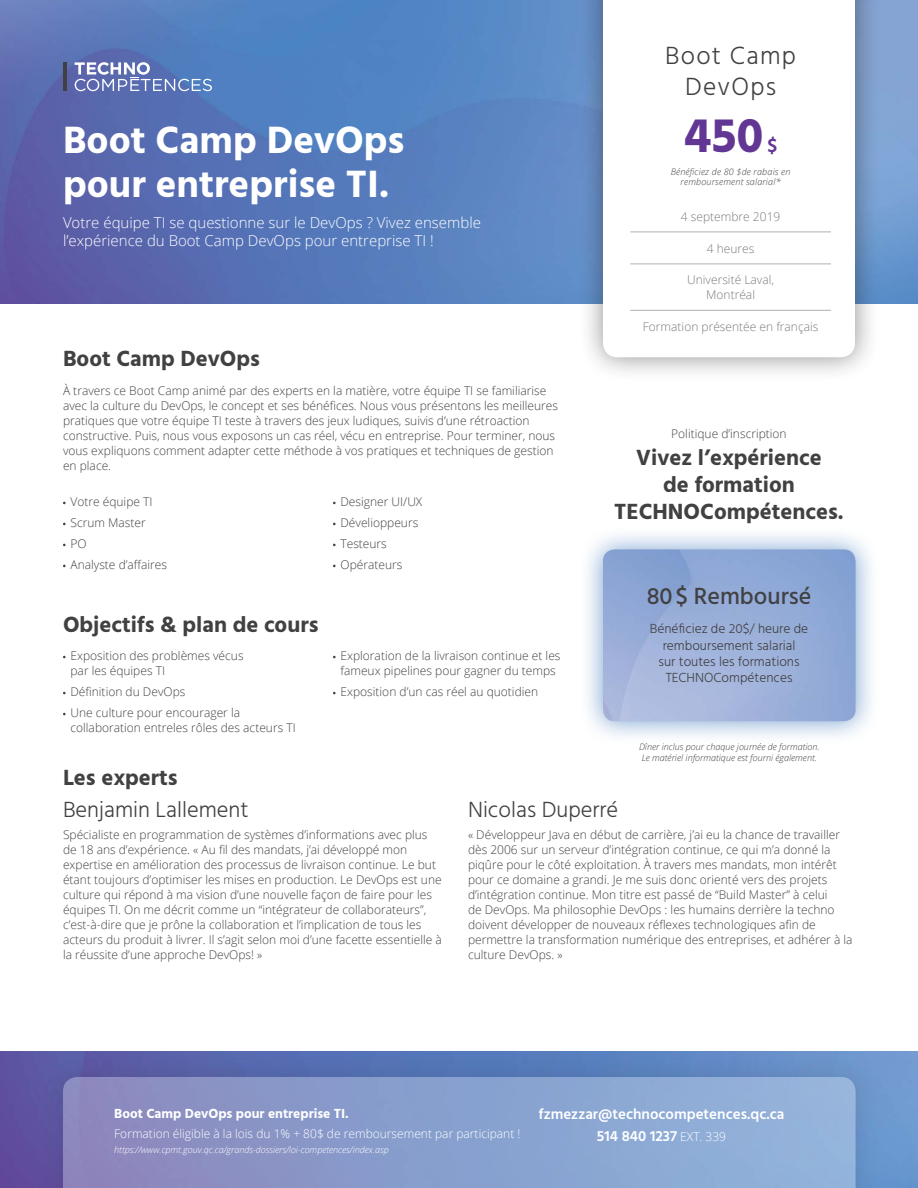
<style>
.page{position:relative;width:918px;height:1188px;background:#fff}
.page>*{position:absolute;margin:0;border:0;box-sizing:border-box;transform-origin:0 0}
.courant{font:700 49.5px "Hind";color:#623693}
.courant-2{font:700 39px/43.5px "Hind";color:#fff}
.courant-3{font:300 25.5px/30.6px "Hind";letter-spacing:.05em;color:#414142;text-align:center}
.courant-4{font:500 24px "Hind";color:#414142}
.courant-5{font:700 22.5px/27px "Hind";color:#414142;text-align:center}
.courant-6{font:300 22.5px "Hind";color:#414142}
.courant-7{font:600 19.5px "Hind";color:#623693}
.courant-8{font:300 15px/18px "Open Sans";color:#fff}
.courant-9{font:600 15px "Hind";color:#fff}
.courant-10{font:300 13.5px/16.2px "Hind";color:#414142;text-align:center}
.courant-11{font:700 13.5px "Hind";color:#fff}
.courant-12{font:300 12px/15px "Open Sans";color:#414142}
.bullet{font:300 12px/15px "Open Sans";color:#414142}
.courant-13{font:300 12px/15px "Open Sans";color:#797a79;text-align:center}
.courant-14{font:300 12px "Open Sans";color:#fff}
.courant-15{font:italic 300 9px/10.8px "Open Sans";color:#414142}
.courant-16{font:italic 300 9px "Open Sans";color:#fff}
.courant-17{font:italic 300 9px/10.8px "Open Sans";letter-spacing:.02em;color:#414142;text-align:center}
.s1{font-family:"Open Sans";font-weight:300;font-size:12px}
</style>
<div class="page">
<img style="left:0;top:1052px;width:918px;height:136px">
<img style="left:0;top:0;width:918px;height:304px">
<div style="left:37px;top:1051px;width:844px;height:137px;background:#231f20;opacity:.5"></div>
<svg style="left:63px;top:1077px;width:793px;height:111px"></svg>
<div style="left:577px;top:0;width:303px;height:383px;background:#231f20;opacity:.5"></div>
<svg style="left:603px;top:0;width:252px;height:357px"></svg>
<hr style="left:630px;top:232px;width:201px;height:1px;background:#b2b1b1">
<hr style="left:630px;top:264px;width:201px;height:1px;background:#b2b1b1">
<hr style="left:630px;top:310px;width:201px;height:1px;background:#b2b1b1">
<div style="left:579px;top:525px;width:300px;height:220px;background:#4b82c1;opacity:.75"></div>
<img style="left:603px;top:549px;width:253px;height:172px">
<hr style="left:63px;top:63px;width:4px;height:28px;background:#404042">
<svg style="left:75px;top:62px;width:137px;height:29px"></svg>
<p class="courant-2" style="left:63px;top:118px;width:343px">Boot Camp DevOps pour entreprise TI.</p>
<p class="courant-8" style="left:63px;top:213px;width:419px">Votre équipe TI se questionne sur le DevOps ? Vivez ensemble l’expérience du Boot Camp DevOps pour entreprise TI !</p>
<p class="courant-5" style="left:63px;top:345px;width:199px">Boot Camp DevOps</p>
<p class="bullet" style="left:63px;top:383px;width:497px">À travers ce Boot Camp animé par des experts en la matière, votre équipe TI se familiarise avec la culture du DevOps, le concept et ses bénéfices. Nous vous présentons les meilleures pratiques que votre équipe TI teste à travers des jeux ludiques, suivis d’une rétroaction constructive. Puis, nous vous exposons un cas réel, vécu en entreprise. Pour terminer, nous vous expliquons comment adapter cette méthode à vos pratiques et techniques de gestion en place.</p>
<p class="bullet" style="left:70px;top:493px;width:84px">Votre équipe TI</p>
<p class="bullet" style="left:70px;top:514px;width:77px">Scrum Master</p>
<p class="bullet" style="left:70px;top:535px;width:18px">PO</p>
<p class="bullet" style="left:70px;top:556px;width:98px">Analyste d’affaires</p>
<p class="courant-5" style="left:63px;top:611px;width:257px">Objectifs &amp; plan de cours</p>
<p class="bullet" style="left:70px;top:647px;width:175px">Exposition des problèmes vécus par les équipes TI</p>
<p class="bullet" style="left:70px;top:683px;width:116px">Définition du DevOps</p>
<p class="bullet" style="left:70px;top:704px;width:227px">Une culture pour encourager la collaboration entreles rôles des acteurs TI</p>
<p class="bullet" style="left:340px;top:493px;width:83px">Designer UI/UX</p>
<p class="bullet" style="left:340px;top:514px;width:79px">Dévelioppeurs</p>
<p class="bullet" style="left:340px;top:535px;width:48px">Testeurs</p>
<p class="bullet" style="left:340px;top:556px;width:63px">Opérateurs</p>
<p class="bullet" style="left:340px;top:647px;width:222px">Exploration de la livraison continue et les fameux pipelines pour gagner du temps</p>
<p class="bullet" style="left:340px;top:683px;width:199px">Exposition d’un cas réel au quotidien</p>
<p class="courant-3" style="left:665px;top:42px;width:132px">Boot Camp<br>DevOps</p>
<p class="courant" style="left:684px;top:106px;width:81px">450</p>
<p class="courant-7" style="left:767px;top:132px;width:11px">$</p>
<p class="courant-17" style="left:671px;top:166px;width:121px">Bénéficiez de 80 $de rabais en remboursement salarial*</p>
<p class="courant-13" style="left:681px;top:209px;width:101px">4 septembre 2019</p>
<p class="courant-13" style="left:707px;top:241px;width:49px">4 heures</p>
<p class="courant-13" style="left:687px;top:272px;width:88px">Université Laval,<br>Montréal</p>
<p class="courant-13" style="left:643px;top:319px;width:177px">Formation présentée en français</p>
<p class="courant-12" style="left:671px;top:425px;width:117px">Politique d’inscription</p>
<p class="courant-5" style="left:614px;top:443px;width:231px">Vivez l’expérience<br>de formation<br>TECHNOCompétences.</p>
<p class="courant-4" style="left:647px;top:579px;width:166px">80$ Remboursé</p>
<p class="courant-10" style="left:650px;top:621px;width:160px">Bénéficiez de 20$/ heure de remboursement salarial<br>sur toutes les formations<br>TECHNOCompétences</p>
<p class="courant-15" style="left:639px;top:741px;width:182px">Dîner inclus pour chaque journée de formation.<br>Le matériel informatique est fourni également.</p>
<p class="courant-5" style="left:63px;top:764px;width:116px">Les experts</p>
<p class="courant-6" style="left:63px;top:794px;width:187px">Benjamin Lallement</p>
<p class="courant-12" style="left:63px;top:827px;width:380px">Spécialiste en programmation de systèmes d’informations avec plus de 18 ans d’expérience. « Au fil des mandats, j’ai développé mon expertise en amélioration des processus de livraison continue. Le but étant toujours d’optimiser les mises en production. Le DevOps est une culture qui répond à ma vision d’une nouvelle façon de faire pour les équipes TI. On me décrit comme un “intégrateur de collaborateurs”, c’est-à-dire que je prône la collaboration et l’implication de tous les acteurs du produit à livrer. Il s’agit selon moi d’une facette essentielle à la réussite d’une approche DevOps! »</p>
<p class="courant-6" style="left:468px;top:794px;width:152px">Nicolas Duperré</p>
<p class="courant-12" style="left:468px;top:827px;width:386px">« Développeur Java en début de carrière, j’ai eu la chance de travailler dès 2006 sur un serveur d’intégration continue, ce qui m’a donné la piqûre pour le côté exploitation. À travers mes mandats, mon intérêt pour ce domaine a grandi. Je me suis donc orienté vers des projets d’intégration continue. Mon titre est passé de “Build Master” à celui<br>de DevOps. Ma philosophie DevOps : les humains derrière la techno doivent développer de nouveaux réflexes technologiques afin de permettre la transformation numérique des entreprises, et adhérer à la culture DevOps. »</p>
<p class="courant-11" style="left:114px;top:1106px;width:236px">Boot Camp DevOps pour entreprise TI.</p>
<p class="courant-14" style="left:114px;top:1125px;width:408px">Formation éligible à la lois du 1% + 80$ de remboursement par participant !</p>
<p class="courant-16" style="left:114px;top:1144px;width:276px">https://www.cpmt.gouv.qc.ca/grands-dossiers/loi-competences/index.asp</p>
<p class="courant-9" style="left:539px;top:1103px;width:247px">fzmezzar@technocompetences.qc.ca</p>
<p class="courant-9" style="left:597px;top:1126px;width:131px">514 840 1237 <span class="s1">EXT. 339</span></p>
</div>
